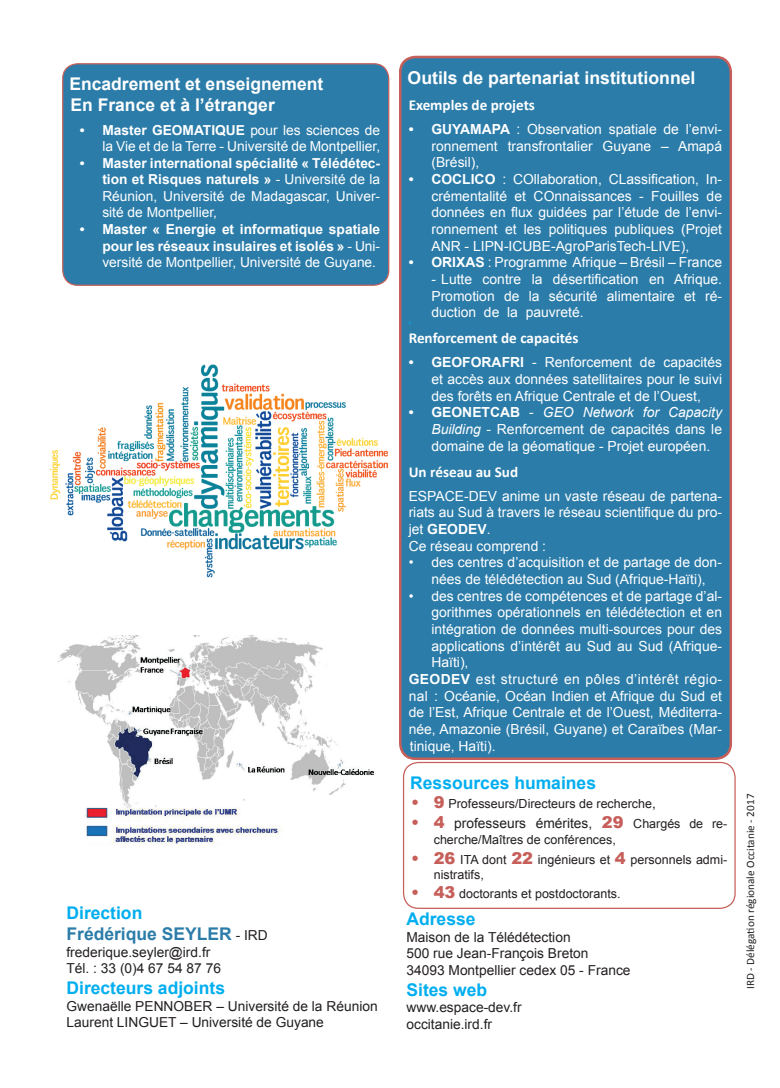
<style>
.page{position:relative;width:780px;height:1088px;background:#fff}
.page>*{position:absolute;margin:0;border:0;box-sizing:border-box;transform-origin:0 0}
.t1{font:700 17.62px "Arial";color:#fff}
.t2{font:700 17.5px "Arial";color:#00aeef}
.t3{font:700 17.5px/21px "Arial";color:#fff}
.t4{font:700 17.5px/21px "Arial";color:#2b7ca9}
.t5{font:700 15.12px "Calibri";color:#fff}
.t6{font:13.88px/16.6px "Arial";color:#fff;text-align:justify}
.t7{font:13.88px "Arial";letter-spacing:.03em;color:#fff}
.t8{font:13.75px/16.5px "Arial";color:#231f20}
.t9{font:13.75px/16.5px "Arial";color:#fff;text-align:right}
.t10{font:700 13.75px/16.5px "Arial";color:#fff;text-align:justify}
.t11{font:12.5px/15px "Arial";color:#231f20}
.t12{font:11.25px "Calibri";color:#231f20}
.t13{font:700 6.38px "Arial";color:#00aeef}
.s1{font-weight:700}
.s2{font-weight:400}
.s3{color:#00aeef}
.s4{font-weight:400;font-size:13.75px;color:#231f20}
.s5{font-style:italic}
.s6{font-weight:900;font-size:16.25px;color:#c65e59}
.s7{font-size:13.75px}
.s8{font-size:12.5px}
</style>
<div class="page">
<div style="left:63px;top:64px;width:326px;height:221px;background:#2b7ca9;border-radius:15px"></div>
<div style="left:62px;top:63px;width:327px;height:223px;border:1px solid #c65e59;border-radius:15px"></div>
<div style="left:400px;top:57px;width:330px;height:702px;background:#2b7ca9;border-radius:15px"></div>
<div style="left:399px;top:56px;width:333px;height:704px;border:3px solid #c65e59;border-radius:15px"></div>
<div style="left:403px;top:762px;width:332px;height:147px;border:1px solid #c65e59;border-radius:15px"></div>
<img style="left:51px;top:364px;width:336px;height:214px">
<img style="left:57px;top:635px;width:317px;height:210px">
<p class="t3" style="left:69px;top:73px;width:255px">Encadrement et enseignement<br>En France et à l’étranger</p>
<p class="t9" style="left:80px;top:122px;width:302px"><span class="s1">• Master GEOMATIQUE</span> pour les sciences de la Vie et de la Terre - Université de Montpellier,</p>
<p class="t9" style="left:102px;top:155px;width:279px;text-align:justify;text-indent:-22px"><span class="s1">• Master international spécialité « Télédétec&shy;tion et Risques naturels »</span> - Université de la Réunion, Université de Madagascar, Univer&shy;sité de Montpellier,</p>
<p class="t10" style="left:102px;top:221px;width:279px;text-indent:-22px">• Master « Energie et informatique spatiale pour les réseaux insulaires et isolés » <span class="s2">- Uni&shy;versité de Montpellier, Université de Guyane.</span></p>
<p class="t4" style="left:66px;top:902px;width:203px"><span class="s3">Direction<br></span>Frédérique SEYLER <span class="s4">- IRD</span></p>
<p class="t8" style="left:66px;top:943px;width:156px">frederique.seyler@ird.fr<br>Tél. : 33 (0)4 67 54 87 76</p>
<p class="t2" style="left:66px;top:978px;width:160px">Directeurs adjoints</p>
<p class="t8" style="left:66px;top:997px;width:313px">Gwenaëlle PENNOBER – Université de la Réunion<br>Laurent LINGUET – Université de Guyane</p>
<p class="t1" style="left:407px;top:68px;width:289px">Outils de partenariat institutionnel</p>
<p class="t5" style="left:408px;top:98px;width:128px">Exemples de projets</p>
<p class="t6" style="left:431px;top:121px;width:292px;text-indent:-23px"><span class="s1">• GUYAMAPA</span> : Observation spatiale de l’envi&shy;ronnement transfrontalier Guyane – Amapá (Brésil),</p>
<p class="t6" style="left:431px;top:171px;width:292px;text-indent:-23px"><span class="s1">• COCLICO</span> : COllaboration, CLassification, In&shy;crémentalité et COnnaissances - Fouilles de données en flux guidées par l’étude de l’envi&shy;ronnement et les politiques publiques (Projet ANR - LIPN-ICUBE-AgroParisTech-LIVE),</p>
<p class="t6" style="left:408px;top:254px;width:315px"><span class="s1">• ORIXAS</span> : Programme Afrique – Brésil – France</p>
<p class="t6" style="left:431px;top:271px;width:292px">- Lutte contre la désertification en Afrique.<br>Promotion de la sécurité alimentaire et ré&shy;duction de la pauvreté.</p>
<p class="t13" style="left:408px;top:319px;width:4px">•</p>
<p class="t5" style="left:408px;top:332px;width:171px">Renforcement de capacités</p>
<p class="t6" style="left:431px;top:354px;width:292px;text-indent:-23px"><span class="s1">• GEOFORAFRI</span> - Renforcement de capacités et accès aux données satellitaires pour le suivi des forêts en Afrique Centrale et de l’Ouest,</p>
<p class="t6" style="left:431px;top:404px;width:292px;text-indent:-23px"><span class="s1">• GEONETCAB</span> - <span class="s5">GEO Network for Capacity Building</span> - Renforcement de capacités dans le domaine de la géomatique - Projet européen.</p>
<p class="t5" style="left:408px;top:465px;width:111px">Un réseau au Sud</p>
<p class="t6" style="left:408px;top:488px;width:315px;text-align:left">ESPACE-DEV anime un vaste réseau de partena&shy;riats au Sud à travers le réseau scientifique du pro&shy;jet <span class="s1">GEODEV</span>.<br>Ce réseau comprend :</p>
<p class="t6" style="left:408px;top:554px;width:315px;text-align:center">• des centres d’acquisition et de partage de don&shy;nées de télédétection au Sud (Afrique-Haïti),</p>
<p class="t6" style="left:408px;top:588px;width:315px">• des centres de compétences et de partage d’al-</p>
<p class="t6" style="left:431px;top:604px;width:292px">gorithmes opérationnels en télédétection et en</p>
<p class="t6" style="left:431px;top:621px;width:292px">intégration de données multi-sources pour des</p>
<p class="t6" style="left:431px;top:638px;width:292px">applications d’intérêt au Sud au Sud (Afrique-</p>
<p class="t6" style="left:431px;top:654px;width:39px">Haïti),</p>
<p class="t7" style="left:408px;top:671px;width:315px"><span class="s1">GEODEV</span> est structuré en pôles d’intérêt régio-</p>
<p class="t6" style="left:408px;top:688px;width:315px">nal : Océanie, Océan Indien et Afrique du Sud et</p>
<p class="t6" style="left:408px;top:704px;width:315px">de l’Est, Afrique Centrale et de l’Ouest, Méditerra-</p>
<p class="t6" style="left:408px;top:721px;width:315px">née, Amazonie (Brésil, Guyane) et Caraïbes (Mar-</p>
<p class="t6" style="left:410px;top:738px;width:87px">tinique, Haïti).</p>
<p class="t2" style="left:410px;top:773px;width:187px">Ressources humaines</p>
<p class="t11" style="left:411px;top:796px;width:246px"><span class="s6">• 9</span> Professeurs/Directeurs de recherche<span class="s7">,</span></p>
<p class="t8" style="left:411px;top:815px;width:317px"><span class="s6">• 4</span> professeurs émérites, <span class="s6">29</span> <span class="s8">Chargés de re-</span></p>
<p class="t11" style="left:434px;top:832px;width:184px">cherche/Maîtres de conférences,</p>
<p class="t11" style="left:434px;top:852px;width:295px;text-indent:-23px"><span class="s6">• 26</span> ITA dont <span class="s6">22</span> ingénieurs et <span class="s6">4</span> personnels admi&shy;nistratifs,</p>
<p class="t11" style="left:411px;top:886px;width:211px"><span class="s6">• 43</span> doctorants et postdoctorants.</p>
<p class="t2" style="left:406px;top:909px;width:71px">Adresse</p>
<p class="t8" style="left:406px;top:929px;width:225px">Maison de la Télédétection<br>500 rue Jean-François Breton<br>34093 Montpellier cedex 05 - France</p>
<p class="t2" style="left:406px;top:980px;width:82px">Sites web</p>
<p class="t8" style="left:406px;top:999px;width:117px">www.espace-dev.fr occitanie.ird.fr</p>
<p class="t12" style="left:745px;top:989px;width:197px;rotate:-90deg">IRD - Délégation régionale Occitanie - 2017</p>
</div>
